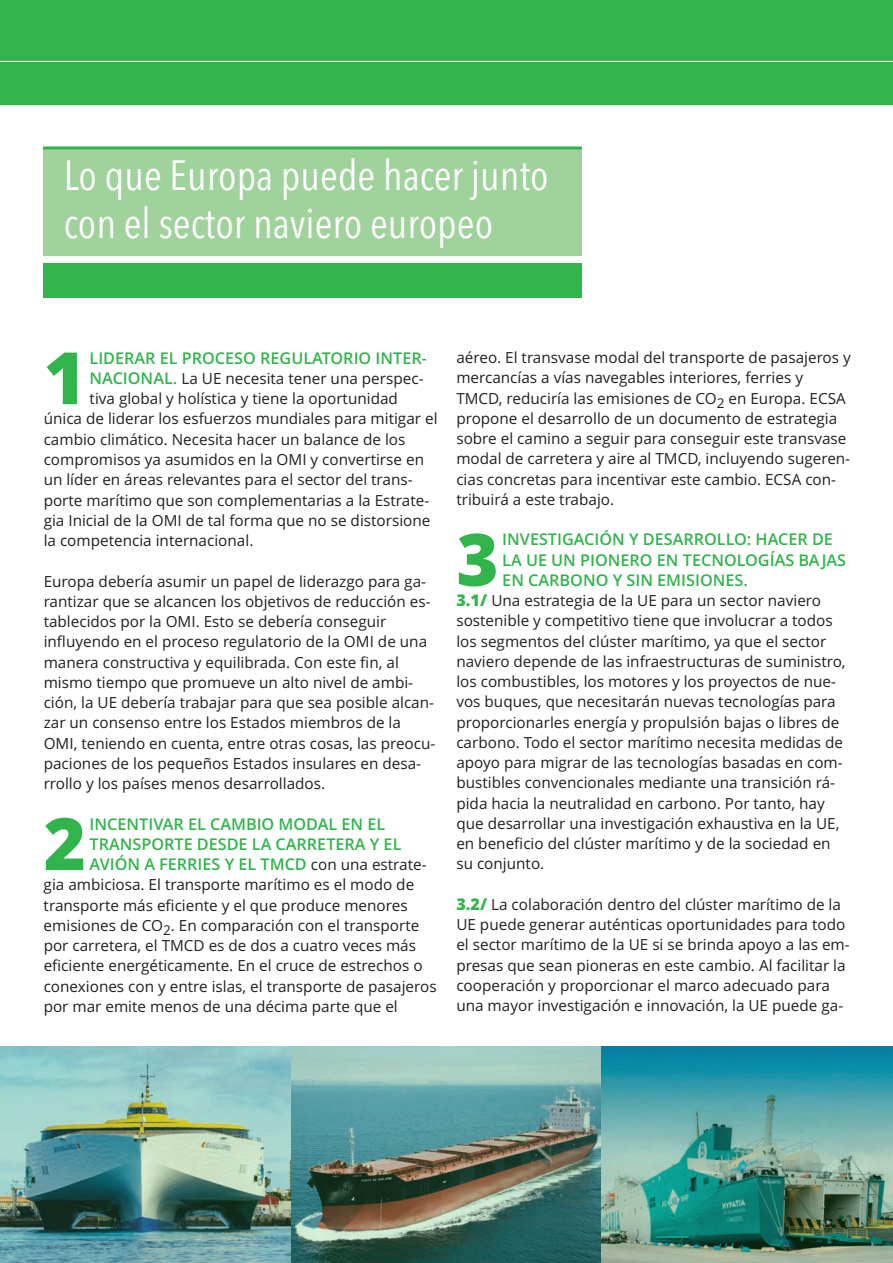
<style>
.page{position:relative;width:893px;height:1263px;background:#fff}
.page>*{position:absolute;margin:0;border:0;box-sizing:border-box;transform-origin:0 0}
.t1{font:800 72.3px "Open Sans";color:#31b44b}
.t2{font:42px/48px "Avenir Next Condensed";color:#fff}
.t3{font:600 16.2px/20.2px "Open Sans";color:#31b44b}
.t4{font:15.3px/20.2px "Open Sans";color:#231f20}
.s1{font-weight:600;font-size:16.2px;color:#31b44b}
.s2{font-weight:400;font-size:15.3px;color:#231f20}
.s3{font-weight:800;font-size:16.2px;color:#31b44b}
</style>
<div class="page">
<div style="left:43px;top:148px;width:539px;height:107px;background:#a0d29c"></div>
<div style="left:43px;top:264px;width:539px;height:34px;background:#31b44b"></div>
<hr style="left:43px;top:146px;width:539px;height:3px;background:#31b44b">
<div style="left:0;top:0;width:893px;height:105px;background:#31b44b"></div>
<hr style="left:0;top:61px;width:893px;height:1px;background:#fff">
<div style="left:0;top:1046px;width:893px;height:217px;background:#31b44b;opacity:.2"></div>
<h2 class="t2" style="left:64px;top:149px;width:486px">Lo que Europa puede hacer junto con el sector naviero europeo</h2>
<h1 class="t1" style="left:44px;top:337px;width:44px">1</h1>
<p class="t3" style="left:90px;top:348px;width:339px">LIDERAR EL PROCESO REGULATORIO INTER-</p>
<p class="t4" style="left:90px;top:369px;width:335px"><span class="s1">NACIONAL.</span> La UE necesita tener una perspec-</p>
<p class="t4" style="left:90px;top:389px;width:310px">tiva global y holística y tiene la oportunidad</p>
<p class="t4" style="left:44px;top:409px;width:395px">única de liderar los esfuerzos mundiales para mitigar el</p>
<p class="t4" style="left:44px;top:429px;width:363px">cambio climático. Necesita hacer un balance de los</p>
<p class="t4" style="left:44px;top:450px;width:382px">compromisos ya asumidos en la OMI y convertirse en</p>
<p class="t4" style="left:44px;top:470px;width:371px">un líder en áreas relevantes para el sector del trans-</p>
<p class="t4" style="left:44px;top:490px;width:387px">porte marítimo que son complementarias a la Estrate-</p>
<p class="t4" style="left:44px;top:510px;width:388px">gia Inicial de la OMI de tal forma que no se distorsione</p>
<p class="t4" style="left:44px;top:531px;width:211px">la competencia internacional.</p>
<p class="t4" style="left:44px;top:571px;width:393px">Europa debería asumir un papel de liderazgo para ga&shy;rantizar que se alcancen los objetivos de reducción es&shy;tablecidos por la OMI. Esto se debería conseguir influyendo en el proceso regulatorio de la OMI de una manera constructiva y equilibrada. Con este fin, al mismo tiempo que promueve un alto nivel de ambi&shy;ción, la UE debería trabajar para que sea posible alcan&shy;zar un consenso entre los Estados miembros de la OMI, teniendo en cuenta, entre otras cosas, las preocu&shy;paciones de los pequeños Estados insulares en desa&shy;rrollo y los países menos desarrollados.</p>
<h1 class="t1" style="left:44px;top:803px;width:44px">2</h1>
<p class="t3" style="left:90px;top:814px;width:339px">INCENTIVAR EL CAMBIO MODAL EN EL<br>TRANSPORTE DESDE LA CARRETERA Y EL<br>AVIÓN A FERRIES Y EL TMCD <span class="s2">con una estrate-</span></p>
<p class="t4" style="left:44px;top:875px;width:394px">gia ambiciosa. El transporte marítimo es el modo de transporte más eficiente y el que produce menores emisiones de CO<sub>2</sub>. En comparación con el transporte por carretera, el TMCD es de dos a cuatro veces más eficiente energéticamente. En el cruce de estrechos o conexiones con y entre islas, el transporte de pasajeros por mar emite menos de una décima parte que el</p>
<p class="t4" style="left:456px;top:348px;width:396px">aéreo. El transvase modal del transporte de pasajeros y mercancías a vías navegables interiores, ferries y TMCD, reduciría las emisiones de CO<sub>2</sub> en Europa. ECSA propone el desarrollo de un documento de estrategia sobre el camino a seguir para conseguir este transvase modal de carretera y aire al TMCD, incluyendo sugeren&shy;cias concretas para incentivar este cambio. ECSA con&shy;tribuirá a este trabajo.</p>
<h1 class="t1" style="left:456px;top:518px;width:44px">3</h1>
<p class="t3" style="left:502px;top:530px;width:345px">INVESTIGACIÓN Y DESARROLLO: HACER DE<br>LA UE UN PIONERO EN TECNOLOGÍAS BAJAS<br>EN CARBONO Y SIN EMISIONES.</p>
<p class="t4" style="left:456px;top:591px;width:391px"><span class="s3">3.1/</span> Una estrategia de la UE para un sector naviero sostenible y competitivo tiene que involucrar a todos los segmentos del clúster marítimo, ya que el sector naviero depende de las infraestructuras de suministro, los combustibles, los motores y los proyectos de nue&shy;vos buques, que necesitarán nuevas tecnologías para proporcionarles energía y propulsión bajas o libres de carbono. Todo el sector marítimo necesita medidas de apoyo para migrar de las tecnologías basadas en com&shy;bustibles convencionales mediante una transición rá&shy;pida hacia la neutralidad en carbono. Por tanto, hay que desarrollar una investigación exhaustiva en la UE, en beneficio del clúster marítimo y de la sociedad en su conjunto.</p>
<p class="t4" style="left:456px;top:894px;width:395px"><span class="s3">3.2/</span> La colaboración dentro del clúster marítimo de la UE puede generar auténticas oportunidades para todo el sector marítimo de la UE si se brinda apoyo a las em&shy;presas que sean pioneras en este cambio. Al facilitar la cooperación y proporcionar el marco adecuado para una mayor investigación e innovación, la UE puede ga-</p>
</div>
